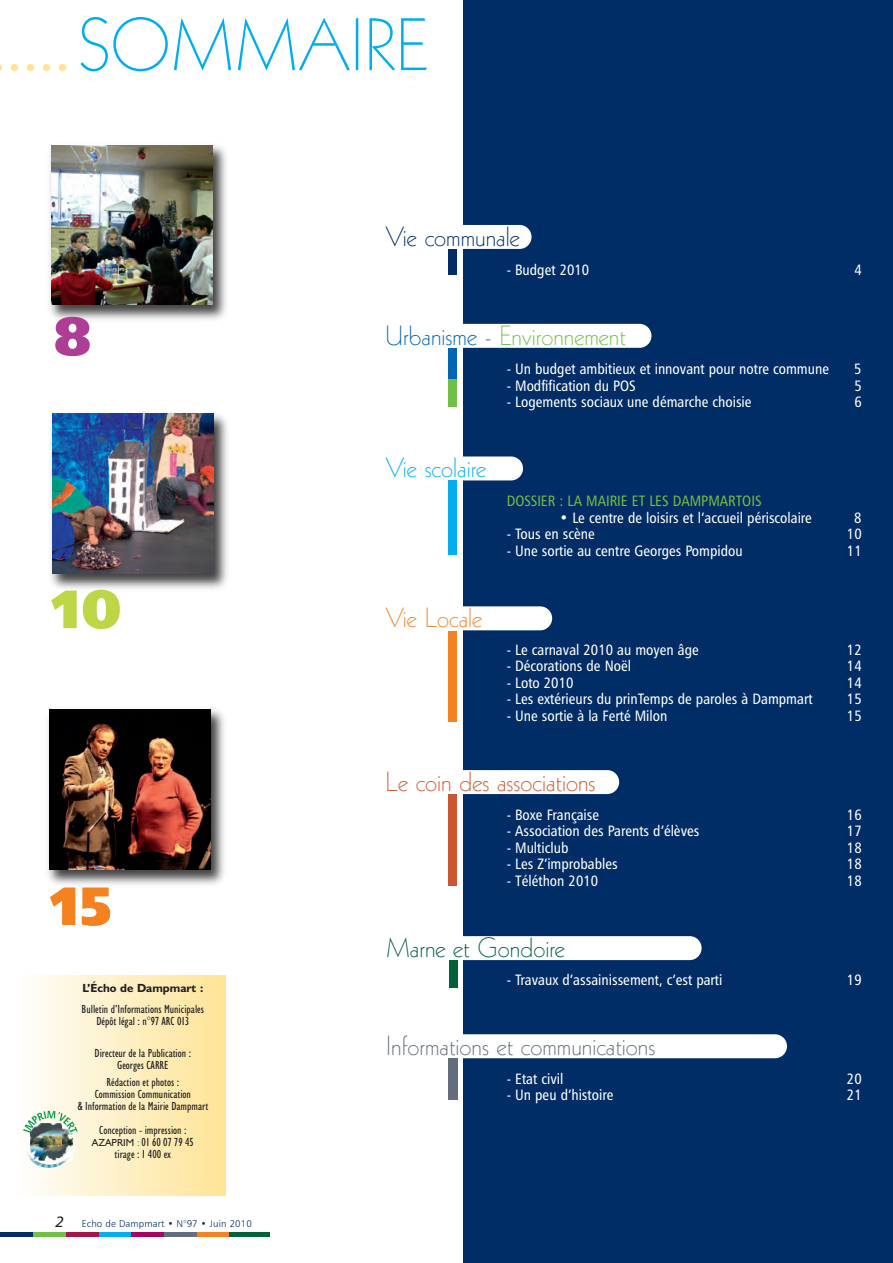
<style>
.page{position:relative;width:893px;height:1263px;background:#fff}
.page>*{position:absolute;margin:0;border:0;box-sizing:border-box;transform-origin:0 0}
.t1{font:300 72px "Kabel";color:#00aeef}
.t2{font:54px "Humanist 777 BT Extra Black B";color:#bcd646}
.t3{font:54px "Humanist 777 BT Extra Black B";color:#f58220}
.t4{font:54px "Humanist 777 BT Extra Black B";color:#ae3e95}
.t5{font:300 27px "Kabel";color:#646d7c}
.t6{font:300 27px "Kabel";color:#71bf44}
.t7{font:300 27px "Kabel";color:#ca5731}
.t8{font:300 27px "Kabel";color:#016139}
.t9{font:300 27px "Kabel";color:#002d66}
.t10{font:300 27px "Kabel";color:#00aeef}
.t11{font:300 27px "Kabel";color:#f58220}
.t12{font:15px "Humanist 777 BT Roman Condensed B";color:#fff}
.t13{font:15px "Humanist 777 BT Roman Condensed B";color:#71bf44}
.t14{font:condensed 11.85px/12px "Humanist 521 BT";color:#231f20;text-align:center}
.t15{font:700 11.85px "Humanist 521 BT";color:#231f20}
.t16{font:9.75px "Humanist 777 BT Light B";letter-spacing:.01em;color:#002d66}
.s1{font-stretch:normal;font-size:10.35px}
.s2{font-size:10.35px;color:#0090d6}
.s3{font-family:"Humanist 777 BT Italic B";font-size:15px;color:#231f20}
.s4{color:#0166b3}
</style>
<div class="page">
<div style="left:463px;top:0;width:430px;height:1263px;background:#002d66"></div>
<div style="left:366px;top:324px;width:285px;height:24px;background:#fff;border-radius:12px"></div>
<div style="left:366px;top:456px;width:157px;height:24px;background:#fff;border-radius:12px"></div>
<div style="left:366px;top:770px;width:253px;height:24px;background:#fff;border-radius:12px"></div>
<div style="left:366px;top:606px;width:186px;height:24px;background:#fff;border-radius:12px"></div>
<hr style="left:0;top:1233px;width:34px;height:4px;background:#002d66">
<hr style="left:34px;top:1233px;width:32px;height:4px;background:#71bf44">
<hr style="left:66px;top:1233px;width:33px;height:4px;background:#a5154b">
<hr style="left:99px;top:1233px;width:33px;height:4px;background:#00aeef">
<hr style="left:132px;top:1233px;width:32px;height:4px;background:#a70164">
<hr style="left:164px;top:1233px;width:33px;height:4px;background:#646d7c">
<hr style="left:197px;top:1233px;width:32px;height:4px;background:#f58220">
<hr style="left:229px;top:1233px;width:41px;height:4px;background:#016139">
<div style="left:18px;top:976px;width:207px;height:220px;background:linear-gradient(to right,#fefefb,#ffe495)"></div>
<div style="left:449px;top:348px;width:8px;height:32px;background:#0166b3"></div>
<div style="left:449px;top:379px;width:8px;height:27px;background:#71bf44"></div>
<div style="left:449px;top:480px;width:8px;height:75px;background:#00aeef"></div>
<div style="left:449px;top:631px;width:8px;height:91px;background:#f58220"></div>
<img style="left:50px;top:145px;width:176px;height:175px">
<img style="left:51px;top:145px;width:162px;height:160px">
<img style="left:48px;top:709px;width:176px;height:176px">
<img style="left:49px;top:709px;width:162px;height:160px">
<img style="left:51px;top:413px;width:176px;height:176px">
<img style="left:52px;top:414px;width:162px;height:160px">
<div style="left:366px;top:225px;width:165px;height:24px;background:#fff;border-radius:12px"></div>
<div style="left:449px;top:249px;width:8px;height:26px;background:#002d66"></div>
<svg style="left:0;top:64px;width:66px;height:7px"></svg>
<img style="left:23px;top:1135px;width:4px;height:20px">
<svg style="left:73px;top:1144px;width:3px;height:9px"></svg>
<svg style="left:58px;top:1161px;width:9px;height:5px"></svg>
<svg style="left:27px;top:1149px;width:25px;height:19px"></svg>
<img style="left:39px;top:1163px;width:19px;height:5px">
<img style="left:30px;top:1135px;width:43px;height:16px">
<img style="left:30px;top:1151px;width:43px;height:10px">
<svg style="left:23px;top:1111px;width:55px;height:24px"></svg>
<div style="left:449px;top:794px;width:8px;height:91px;background:#ca5731"></div>
<div style="left:367px;top:936px;width:335px;height:24px;background:#fff;border-radius:12px"></div>
<div style="left:367px;top:1034px;width:420px;height:24px;background:#fff;border-radius:12px"></div>
<div style="left:449px;top:1058px;width:9px;height:42px;background:#646d7c"></div>
<div style="left:449px;top:960px;width:9px;height:28px;background:#016139"></div>
<h1 class="t1" style="left:79px;top:18px;width:350px">SOMMAIRE</h1>
<h3 class="t9" style="left:386px;top:227px;width:136px">Vie communale</h3>
<h2 class="t4" style="left:54px;top:315px;width:38px">8</h2>
<h2 class="t2" style="left:51px;top:588px;width:72px">10</h2>
<h2 class="t3" style="left:50px;top:884px;width:64px">15</h2>
<p class="t15" style="left:82px;top:984px;width:122px">L’Écho de Dampmart :</p>
<p class="t14" style="left:82px;top:1004px;width:124px">Bulletin d’Informations Municipales<br>Dépôt légal : n°97 ARC 013</p>
<p class="t14" style="left:95px;top:1048px;width:98px">Directeur de la Publication :<br>Georges CARRE</p>
<p class="t14" style="left:77px;top:1077px;width:132px">Rédaction et photos :<br>Commission Communication<br>&amp; Information de la Mairie Dampmart</p>
<p class="t14" style="left:92px;top:1125px;width:104px">Conception - impression :<br><span class="s1">AZAPRIM</span> <span class="s2">:</span> 01 60 07 79 45 tirage : 1 400 ex</p>
<p class="t16" style="left:56px;top:1220px;width:198px"><span class="s3">2</span> Echo de Dampmart • N°97 • Juin 2010</p>
<p class="t12" style="left:507px;top:264px;width:84px">- Budget 2010</p>
<p class="t12" style="left:854px;top:264px;width:9px">4</p>
<h3 class="t6" style="left:386px;top:326px;width:242px"><span class="s4">Urbanisme -</span> Environnement</h3>
<h3 class="t10" style="left:386px;top:457px;width:102px">Vie scolaire</h3>
<h3 class="t11" style="left:386px;top:607px;width:98px">Vie Locale</h3>
<p class="t12" style="left:507px;top:363px;width:324px">- Un budget ambitieux et innovant pour notre commune</p>
<p class="t12" style="left:854px;top:363px;width:9px">5</p>
<p class="t12" style="left:507px;top:380px;width:131px">- Modfification du POS</p>
<p class="t12" style="left:854px;top:380px;width:9px">5</p>
<p class="t12" style="left:507px;top:396px;width:246px">- Logements sociaux une démarche choisie</p>
<p class="t12" style="left:854px;top:396px;width:9px">6</p>
<p class="t13" style="left:507px;top:495px;width:256px">DOSSIER : LA MAIRIE ET LES DAMPMARTOIS</p>
<p class="t12" style="left:559px;top:512px;width:254px">• Le centre de loisirs et l’accueil périscolaire</p>
<p class="t12" style="left:854px;top:512px;width:9px">8</p>
<p class="t12" style="left:507px;top:528px;width:90px">- Tous en scène</p>
<p class="t12" style="left:847px;top:528px;width:16px">10</p>
<p class="t12" style="left:507px;top:545px;width:238px">- Une sortie au centre Georges Pompidou</p>
<p class="t12" style="left:847px;top:545px;width:16px">11</p>
<p class="t12" style="left:507px;top:644px;width:194px">- Le carnaval 2010 au moyen âge</p>
<p class="t12" style="left:847px;top:644px;width:16px">12</p>
<p class="t12" style="left:507px;top:660px;width:126px">- Décorations de Noël</p>
<p class="t12" style="left:847px;top:660px;width:16px">14</p>
<p class="t12" style="left:507px;top:677px;width:68px">- Loto 2010</p>
<p class="t12" style="left:847px;top:677px;width:16px">14</p>
<p class="t12" style="left:507px;top:693px;width:307px">- Les extérieurs du prinTemps de paroles à Dampmart</p>
<p class="t12" style="left:847px;top:693px;width:16px">15</p>
<p class="t12" style="left:507px;top:710px;width:162px">- Une sortie à la Ferté Milon</p>
<p class="t12" style="left:847px;top:710px;width:16px">15</p>
<h3 class="t7" style="left:386px;top:772px;width:211px">Le coin des associations</h3>
<p class="t12" style="left:507px;top:809px;width:94px">- Boxe Française</p>
<p class="t12" style="left:847px;top:809px;width:16px">16</p>
<p class="t12" style="left:507px;top:825px;width:194px">- Association des Parents d’élèves</p>
<p class="t12" style="left:847px;top:825px;width:16px">17</p>
<p class="t12" style="left:507px;top:842px;width:63px">- Multiclub</p>
<p class="t12" style="left:847px;top:842px;width:16px">18</p>
<p class="t12" style="left:507px;top:858px;width:113px">- Les Z’improbables</p>
<p class="t12" style="left:847px;top:858px;width:16px">18</p>
<p class="t12" style="left:507px;top:875px;width:93px">- Téléthon 2010</p>
<p class="t12" style="left:847px;top:875px;width:16px">18</p>
<h3 class="t8" style="left:386px;top:937px;width:180px">Marne et Gondoire</h3>
<p class="t12" style="left:507px;top:974px;width:217px">- Travaux d’assainissement, c’est parti</p>
<p class="t12" style="left:847px;top:974px;width:16px">19</p>
<h3 class="t5" style="left:386px;top:1036px;width:271px">Informations et communications</h3>
<p class="t12" style="left:507px;top:1073px;width:58px">- Etat civil</p>
<p class="t12" style="left:847px;top:1073px;width:16px">20</p>
<p class="t12" style="left:507px;top:1089px;width:108px">- Un peu d’histoire</p>
<p class="t12" style="left:847px;top:1089px;width:16px">21</p>
</div>
